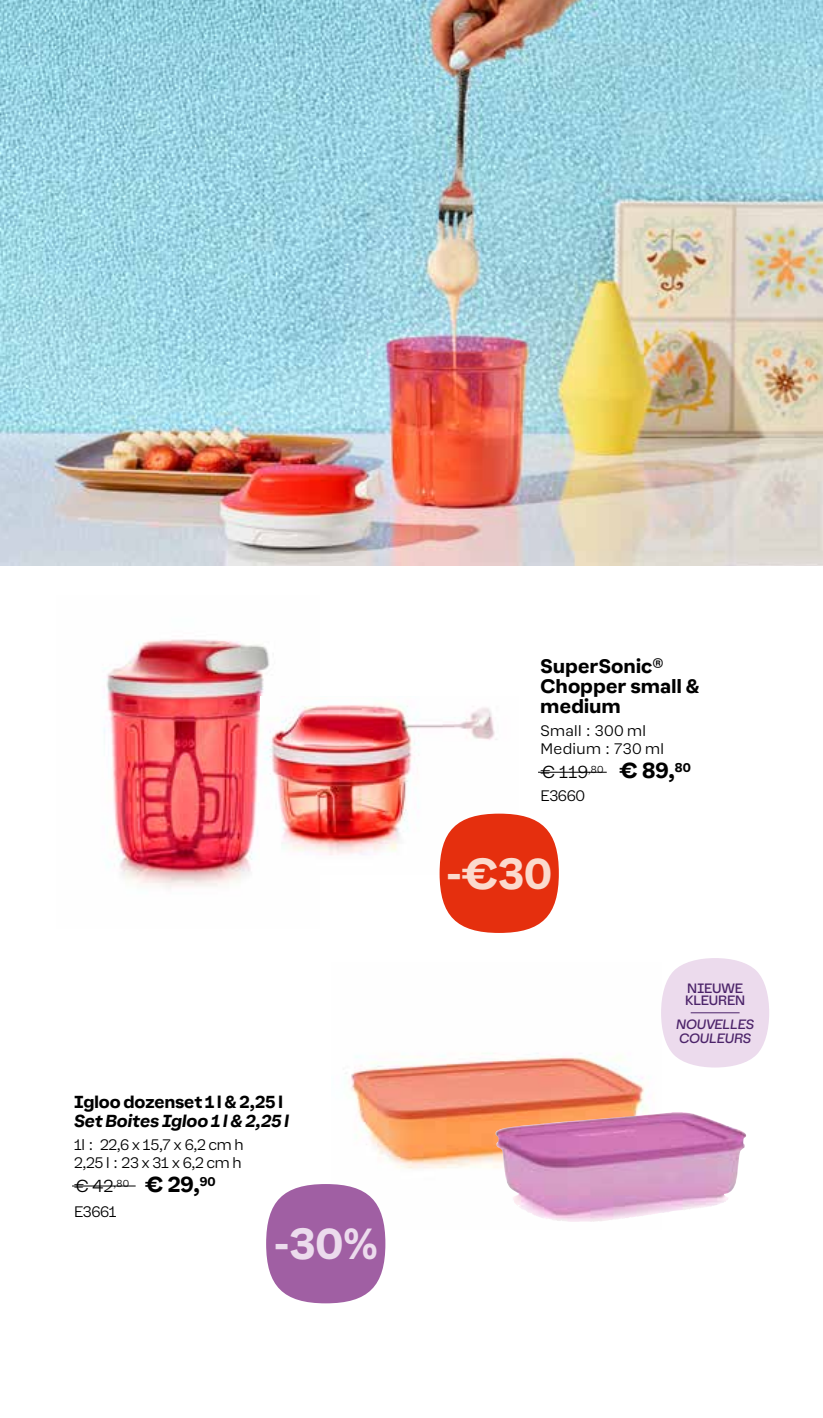
<style>
.page{position:relative;width:823px;height:1418px;background:#fff}
.page>*{position:absolute;margin:0;border:0;box-sizing:border-box;transform-origin:0 0}
.t1{font:700 40px "Earl Sans";color:#fbdacd}
.t2{font:700 40px "Earl Sans";color:#ecdbed}
.t3{font:700 20px "Earl Sans";color:#000}
.t4{font:700 18px/20px "Earl Sans";letter-spacing:.02em;color:#000}
.t5{font:italic 700 16px "Earl Sans";letter-spacing:-.005em;color:#000}
.t6{font:700 16px "Earl Sans";letter-spacing:-.005em;color:#000}
.t7{font:300 16px "Earl Sans";color:#000}
.t8{font:300 14px/18px "Earl Sans";letter-spacing:-.02em;color:#000}
.t9{font:300 14px/18px "Earl Sans";letter-spacing:.025em;color:#000}
.t10{font:italic 12.4px/14px "Earl Sans";letter-spacing:-.01em;color:#4c246a}
.t11{font:12.4px/12.8px "Earl Sans";letter-spacing:-.015em;color:#4c246a}
.s1{font-weight:300;font-size:16px}
.s2{font-weight:700;font-size:20px}
</style>
<div class="page">
<img style="left:339px;top:1053px;width:309px;height:176px">
<img style="left:494px;top:1111px;width:252px;height:110px">
<img style="left:103px;top:639px;width:167px;height:249px">
<img style="left:260px;top:696px;width:258px;height:178px">
<div style="left:439px;top:813px;width:119px;height:120px;background:#e52f0e;border-radius:50%"></div>
<div style="left:266px;top:1183px;width:119px;height:120px;background:#a05fa3;border-radius:50%"></div>
<img style="left:0;top:0;width:822px;height:565px">
<svg style="left:661px;top:958px;width:107px;height:109px;background:#eedfef"></svg>
<hr style="left:690px;top:1012px;width:49px;height:1px;background:#4c246a">
<hr style="left:72px;top:1185px;width:63px;height:1px;background:#000">
<hr style="left:537px;top:771px;width:69px;height:1px;background:#000">
<p class="t6" style="left:74px;top:1087px;width:210px">Igloo dozenset 1 l &amp; 2,25 l</p>
<p class="t5" style="left:74px;top:1106px;width:216px">Set Boites Igloo 1 l &amp; 2,25 l</p>
<p class="t8" style="left:74px;top:1135px;width:171px">1l : 22,6 x 15,7 x 6,2 cm h<br>2,25 l : 23 x 31 x 6,2 cm h</p>
<h2 class="t3" style="left:74px;top:1167px;width:143px"><span class="s1">€ 42</span><sup>,80</sup> € 29,<sup>90</sup></h2>
<p class="t8" style="left:74px;top:1201px;width:44px">E3661</p>
<h1 class="t2" style="left:273px;top:1209px;width:105px">-30%</h1>
<p class="t4" style="left:540px;top:654px;width:160px">SuperSonic<sup>®<br></sup>Chopper small &amp; medium</p>
<p class="t9" style="left:540px;top:721px;width:125px">Small : 300 ml<br>Medium : 730 ml</p>
<p class="t7" style="left:540px;top:759px;width:152px">€ 119<sup>,80</sup> <span class="s2">€ 89,</span><sup>80</sup></p>
<p class="t8" style="left:540px;top:785px;width:46px">E3660</p>
<h1 class="t1" style="left:446px;top:838px;width:107px">-€30</h1>
<p class="t11" style="left:684px;top:980px;width:61px">NIEUWE<br>KLEUREN</p>
<p class="t10" style="left:675px;top:1016px;width:79px">NOUVELLES<br>COULEURS</p>
</div>
